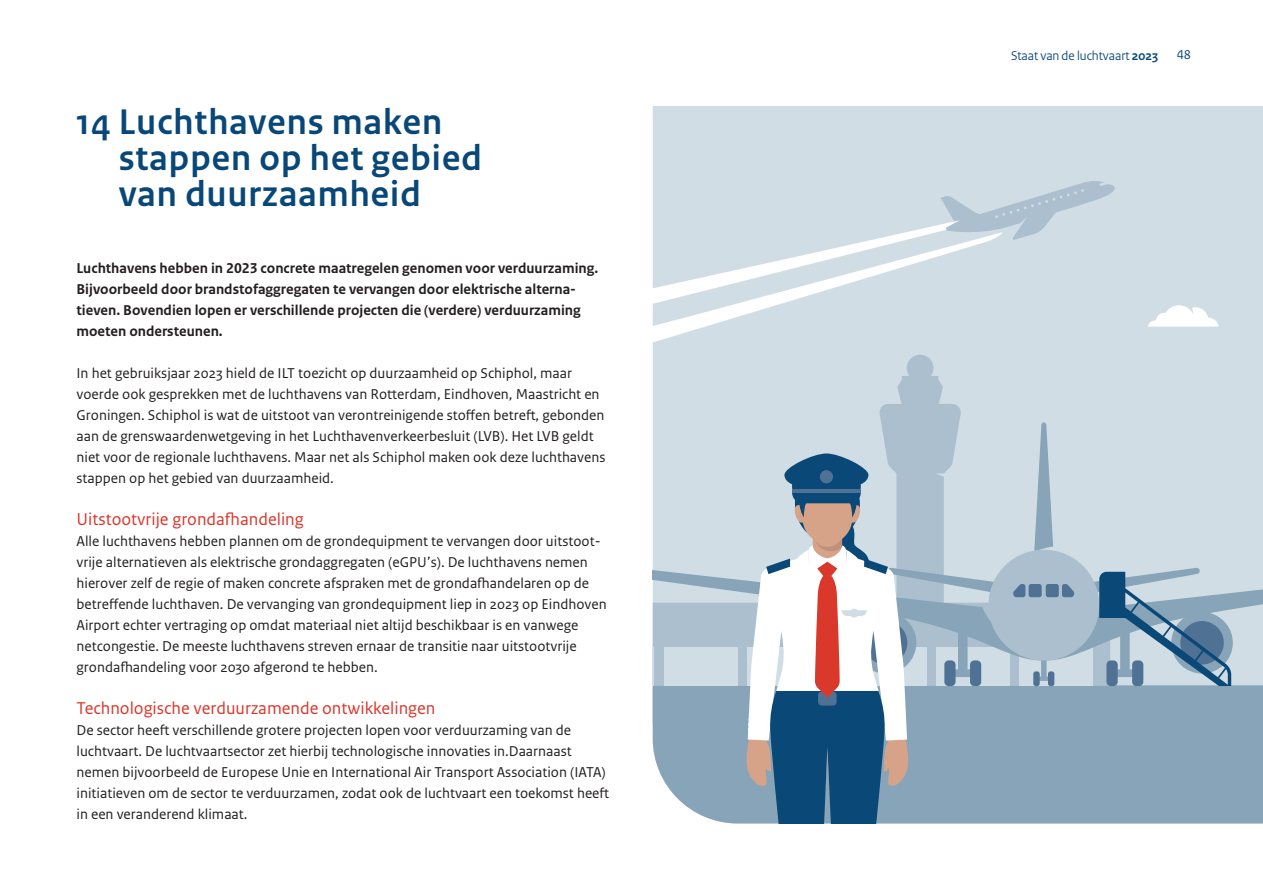
<style>
.page{position:relative;width:1263px;height:893px;background:#fff}
.page>*{position:absolute;margin:0;border:0;box-sizing:border-box;transform-origin:0 0}
._03_RO_Kop_sans_17_20{font:700 37.5px/36px "Rijksoverheid Sans Heading";letter-spacing:.03em;color:#084777}
.H3nieuw{font:18px "Rijksoverheid Sans Text";color:#da362b}
.P-Platte_tekst{font:15px/21px "Rijksoverheid Sans Text";color:#231f20}
.P-Platte_tekst-2{font:700 15px/21px "Rijksoverheid Sans Text";color:#231f20}
.t1{font:13.5px "Rijksoverheid Sans Heading";color:#084777}
.t2{font:13.5px "Rijksoverheid Sans Text";color:#0a4877}
.s1{font-weight:700}
</style>
<div class="page">
<div style="left:653px;top:106px;width:610px;height:270px;background:#d1dde4"></div>
<svg style="left:1148px;top:305px;width:71px;height:22px"></svg>
<div style="left:907px;top:355px;width:26px;height:26px;background:#abbfce;border-radius:50%"></div>
<svg style="left:653px;top:180px;width:462px;height:165px"></svg>
<svg style="left:653px;top:376px;width:610px;height:447px"></svg>
<h1 class="_03_RO_Kop_sans_17_20" style="left:119px;top:105px;width:364px;text-indent:-43px">14 Luchthavens maken stappen op het gebied van duurzaamheid</h1>
<p class="P-Platte_tekst-2" style="left:77px;top:258px;width:523px">Luchthavens hebben in 2023 concrete maatregelen genomen voor verduurzaming.<br>Bijvoorbeeld door brandstofaggregaten te vervangen door elektrische alterna&shy;tieven. Bovendien lopen er verschillende projecten die (verdere) verduurzaming moeten ondersteunen.</p>
<p class="P-Platte_tekst" style="left:77px;top:363px;width:530px">In het gebruiksjaar 2023 hield de ILT toezicht op duurzaamheid op Schiphol, maar voerde ook gesprekken met de luchthavens van Rotterdam, Eindhoven, Maastricht en Groningen. Schiphol is wat de uitstoot van verontreinigende stoffen betreft, gebonden aan de grenswaardenwetgeving in het Luchthavenverkeerbesluit (LVB). Het LVB geldt niet voor de regionale luchthavens. Maar net als Schiphol maken ook deze luchthavens stappen op het gebied van duurzaamheid.</p>
<h2 class="H3nieuw" style="left:77px;top:509px;width:229px">Uitstootvrije grondafhandeling</h2>
<p class="P-Platte_tekst" style="left:77px;top:531px;width:532px">Alle luchthavens hebben plannen om de grondequipment te vervangen door uitstoot&shy;vrije alternatieven als elektrische grondaggregaten (eGPU’s). De luchthavens nemen hierover zelf de regie of maken concrete afspraken met de grondafhandelaren op de betreffende luchthaven. De vervanging van grondequipment liep in 2023 op Eindhoven Airport echter vertraging op omdat materiaal niet altijd beschikbaar is en vanwege netcongestie. De meeste luchthavens streven ernaar de transitie naar uitstootvrije grondafhandeling voor 2030 afgerond te hebben.</p>
<h2 class="H3nieuw" style="left:77px;top:698px;width:360px">Technologische verduurzamende ontwikkelingen</h2>
<p class="P-Platte_tekst" style="left:77px;top:720px;width:534px">De sector heeft verschillende grotere projecten lopen voor verduurzaming van de luchtvaart. De luchtvaartsector zet hierbij technologische innovaties in.Daarnaast nemen bijvoorbeeld de Europese Unie en International Air Transport Association (IATA) initiatieven om de sector te verduurzamen, zodat ook de luchtvaart een toekomst heeft in een veranderend klimaat.</p>
<p class="t1" style="left:1011px;top:47px;width:149px">Staat van de luchtvaart <span class="s1">2023</span></p>
<p class="t2" style="left:1177px;top:47px;width:16px">48</p>
</div>
